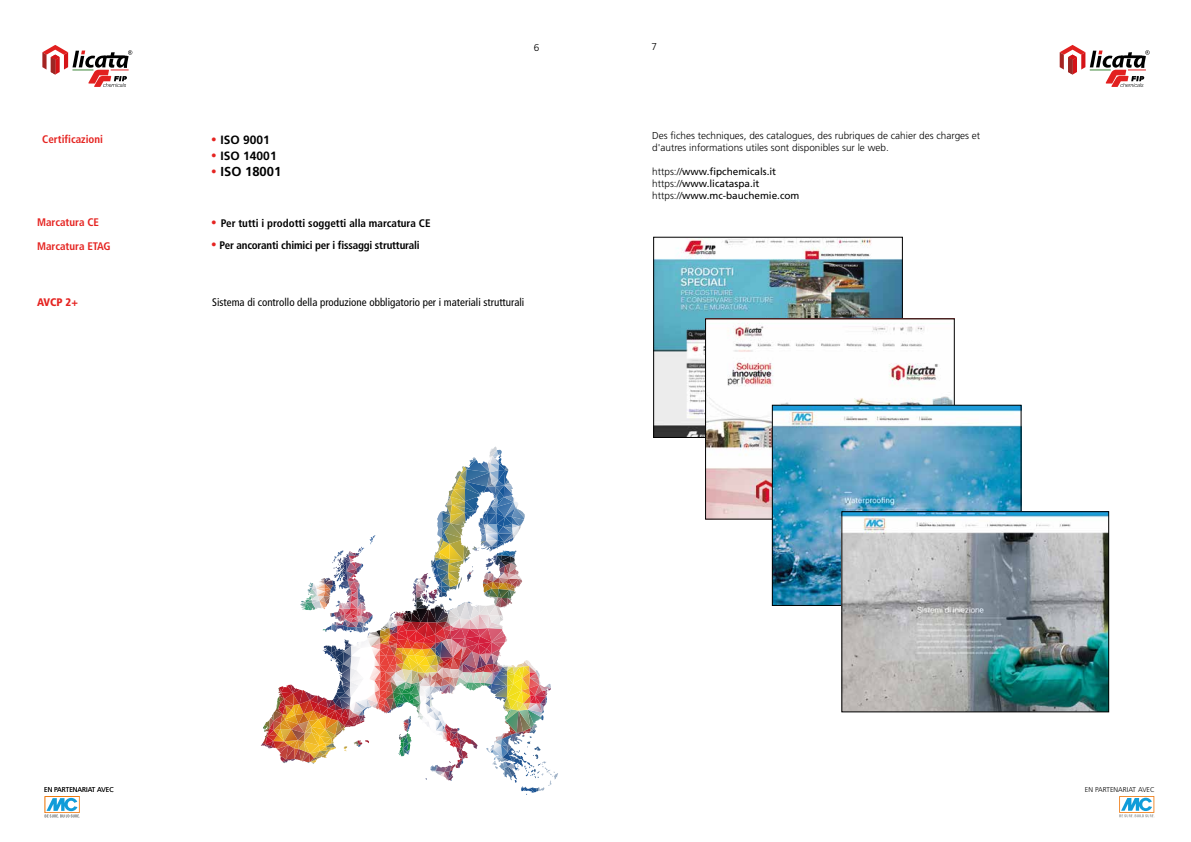
<style>
.page{position:relative;width:1191px;height:842px;background:#fff}
.page>*{position:absolute;margin:0;border:0;box-sizing:border-box;transform-origin:0 0}
.t1{font:700 13px "Frutiger LT Std";color:#000}
.t2{font:700 12px/16px "Frutiger LT Std";color:#000}
.t3{font:700 condensed 11px/22px "Frutiger";letter-spacing:-.015em;color:#000}
.t4{font:condensed 11px "Frutiger";color:#000}
.t5{font:700 condensed 11px/24px "Frutiger";color:#e52421}
.t6{font:900 condensed 11px "Frutiger";color:#e52421}
.t7{font:300 10px/12px "Frutiger LT Std";color:#000}
.t8{font:10px/12px "Frutiger LT Std";color:#000}
.t9{font:300 7px "Frutiger LT Std";color:#000}
.s1{font-weight:300}
</style>
<div class="page">
<svg style="left:1059px;top:45px;width:90px;height:42px"></svg>
<img style="left:655px;top:239px;width:245px;height:196px">
<div style="left:653px;top:237px;width:249px;height:200px;border:1px solid #000"></div>
<img style="left:707px;top:321px;width:245px;height:196px">
<div style="left:705px;top:319px;width:249px;height:200px;border:1px solid #000"></div>
<img style="left:774px;top:407px;width:245px;height:196px">
<div style="left:772px;top:405px;width:249px;height:200px;border:1px solid #000"></div>
<img style="left:843px;top:514px;width:263px;height:196px">
<svg style="left:1119px;top:796px;width:35px;height:21px"></svg>
<svg style="left:42px;top:45px;width:516px;height:773px"></svg>
<svg style="left:212px;top:137px;width:4px;height:4px"></svg>
<svg style="left:212px;top:153px;width:4px;height:4px"></svg>
<svg style="left:212px;top:169px;width:4px;height:4px"></svg>
<svg style="left:212px;top:221px;width:4px;height:3px"></svg>
<svg style="left:212px;top:243px;width:4px;height:3px"></svg>
<p class="t7" style="left:534px;top:42px;width:7px">6</p>
<p class="t7" style="left:651px;top:41px;width:7px">7</p>
<p class="t5" style="left:42px;top:127px;width:62px">Certificazioni</p>
<p class="t2" style="left:221px;top:132px;width:58px">ISO 9001<br>ISO 14001</p>
<h1 class="t1" style="left:221px;top:164px;width:62px">ISO 18001</h1>
<p class="t5" style="left:37px;top:210px;width:75px">Marcatura CE<br>Marcatura ETAG</p>
<p class="t3" style="left:219px;top:212px;width:212px">Per tutti i prodotti soggetti alla marcatura CE<br>Per ancoranti chimici per i fissaggi strutturali</p>
<p class="t6" style="left:37px;top:295px;width:42px">AVCP 2+</p>
<p class="t4" style="left:212px;top:296px;width:314px">Sistema di controllo della produzione obbligatorio per i materiali strutturali</p>
<p class="t7" style="left:652px;top:129px;width:329px">Des fiches techniques, des catalogues, des rubriques de cahier des charges et d'autres informations utiles sont disponibles sur le web.</p>
<p class="t8" style="left:652px;top:165px;width:149px"><span class="s1">https://</span>www.fipchemicals.it <span class="s1">https://</span>www.licataspa.it <span class="s1">https://</span>www.mc-bauchemie.com</p>
<p class="t9" style="left:44px;top:785px;width:71px">EN PARTENARIAT AVEC</p>
<p class="t9" style="left:1085px;top:785px;width:71px">EN PARTENARIAT AVEC</p>
</div>
